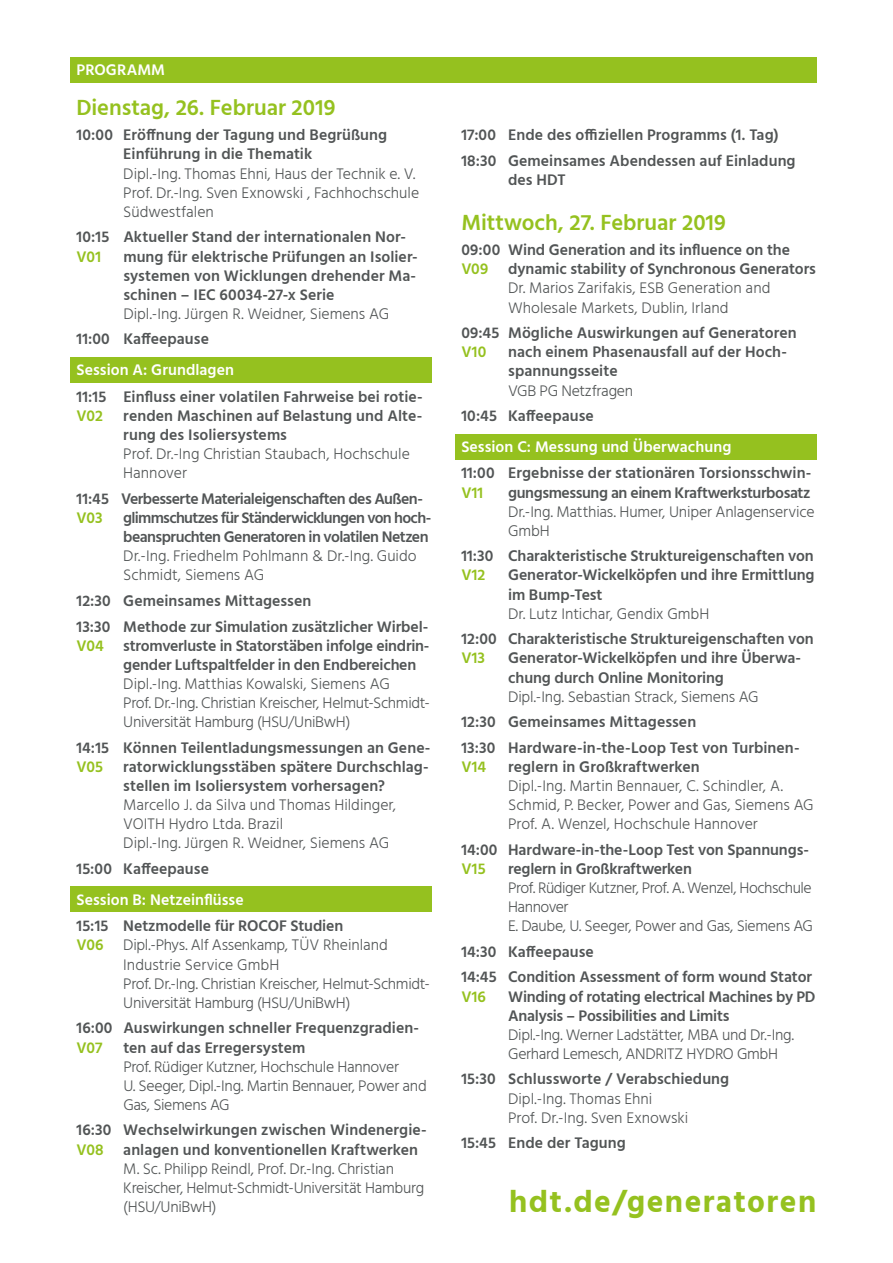
<style>
.page{position:relative;width:893px;height:1263px;background:#fff}
.page>*{position:absolute;margin:0;border:0;box-sizing:border-box;transform-origin:0 0}
.t1{font:700 31.5px "Hind";letter-spacing:.045em;color:#95c11f}
.t2{font:600 22.5px "Hind";color:#95c11f}
.t3{font:600 15.75px/19.2px "Hind";color:#525556}
.t4{font:300 15.75px/19.2px "Hind";letter-spacing:-.01em;color:#525556}
.t5{font:300 15.75px/19.2px "Hind";letter-spacing:-.03em;color:#525556}
.t6{font:600 15.75px/19.2px "Hind";letter-spacing:-.04em;color:#525556}
.t7{font:600 15.75px "Hind";letter-spacing:.005em;color:#fff}
.t8{font:600 15.75px/19.2px "Hind";letter-spacing:-.02em;color:#525556}
.t9{font:600 15.75px "Hind";letter-spacing:-.035em;color:#525556}
.t10{font:600 15.75px "Hind";letter-spacing:.01em;color:#95c11f}
.t11{font:600 15.75px "Hind";letter-spacing:-.025em;color:#525556}
.s1{font-weight:300;color:#fff}
.s2{color:#95c11f}
.s3{font-weight:600;color:#95c11f}
.s4{font-weight:300}
</style>
<div class="page">
<div style="left:70px;top:357px;width:362px;height:26px;background:#95c11f"></div>
<div style="left:70px;top:887px;width:362px;height:25px;background:#95c11f"></div>
<div style="left:455px;top:434px;width:361px;height:25px;background:#95c11f"></div>
<div style="left:70px;top:57px;width:746px;height:26px;background:#95c11f"></div>
<p class="t7" style="left:77px;top:59px;width:90px">PROGRAMM</p>
<h2 class="t2" style="left:77px;top:92px;width:260px">Dienstag, 26. Februar 2019</h2>
<p class="t3" style="left:123px;top:126px;width:265px;text-indent:-47px">10:00 Eröffnung der Tagung und Begrüßung<br>Einführung in die Thematik</p>
<p class="t4" style="left:123px;top:165px;width:297px">Dipl.-Ing. Thomas Ehni, Haus der Technik e. V.<br>Prof. Dr.-Ing. Sven Exnowski , Fachhochschule</p>
<p class="t3" style="left:77px;top:228px;width:331px">10:15 Aktueller Stand der internationalen Nor-</p>
<p class="t10" style="left:77px;top:245px;width:26px">V01</p>
<p class="t3" style="left:123px;top:248px;width:296px;text-align:justify">mung für elektrische Prüfungen an Isolier&shy;systemen von Wicklungen drehender Ma&shy;schinen – IEC 60034-27-x Serie</p>
<p class="t4" style="left:123px;top:305px;width:267px">Dipl.-Ing. Jürgen R. Weidner, Siemens AG</p>
<p class="t3" style="left:77px;top:331px;width:134px">11:00 Kaffeepause</p>
<p class="t7" style="left:77px;top:359px;width:159px">Session A: Grundlagen</p>
<p class="t3" style="left:77px;top:388px;width:348px">11:15 Einfluss einer volatilen Fahrweise bei rotie-</p>
<p class="t10" style="left:77px;top:405px;width:28px">V02</p>
<p class="t3" style="left:123px;top:407px;width:300px">renden Maschinen auf Belastung und Alte&shy;rung des Isoliersystems</p>
<p class="t4" style="left:123px;top:445px;width:288px">Prof. Dr.-Ing Christian Staubach, Hochschule<br>Hannover</p>
<p class="t9" style="left:77px;top:488px;width:348px">11:45 Verbesserte Materialeigenschaften des Außen-</p>
<p class="t10" style="left:77px;top:507px;width:28px">V03</p>
<p class="t6" style="left:123px;top:509px;width:309px">glimmschutzes für Ständerwicklungen von hoch&shy;beanspruchten Generatoren in volatilen Netzen</p>
<p class="t4" style="left:123px;top:547px;width:295px">Dr.-Ing. Friedhelm Pohlmann &amp; Dr.-Ing. Guido<br>Schmidt, Siemens AG</p>
<p class="t3" style="left:77px;top:589px;width:353px;line-height:25.5px">12:30 Gemeinsames Mittagessen<span class="s1">t<br></span>13:30 Methode zur Simulation zusätzlicher Wirbel-</p>
<p class="t3" style="left:123px;top:637px;width:308px;text-indent:-47px"><span class="s2">V04</span> stromverluste in Statorstäben infolge eindrin&shy;gender Luftspaltfelder in den Endbereichen</p>
<p class="t4" style="left:123px;top:675px;width:308px">Dipl.-Ing. Matthias Kowalski, Siemens AG<br>Prof. Dr.-Ing. Christian Kreischer, Helmut-Schmidt-<br>Universität Hamburg (HSU/UniBwH)</p>
<p class="t3" style="left:77px;top:739px;width:355px">14:15 Können Teilentladungsmessungen an Gene-</p>
<p class="t10" style="left:77px;top:756px;width:28px">V05</p>
<p class="t3" style="left:123px;top:758px;width:307px">ratorwicklungsstäben spätere Durchschlag&shy;stellen im Isoliersystem vorhersagen?</p>
<p class="t4" style="left:123px;top:796px;width:274px">Marcello J. da Silva und Thomas Hildinger,<br>VOITH Hydro Ltda. Brazil<br>Dipl.-Ing. Jürgen R. Weidner, Siemens AG</p>
<p class="t3" style="left:77px;top:860px;width:134px">15:00 Kaffeepause</p>
<p class="t7" style="left:77px;top:888px;width:169px">Session B: Netzeinflüsse</p>
<p class="t3" style="left:77px;top:917px;width:268px">15:15 Netzmodelle für ROCOF Studien</p>
<p class="t4" style="left:77px;top:936px;width:313px"><span class="s3">V06</span> Dipl.-Phys. Alf Assenkamp, TÜV Rheinland</p>
<p class="t4" style="left:123px;top:956px;width:157px">Industrie Service GmbH</p>
<p class="t4" style="left:123px;top:975px;width:308px">Prof. Dr.-Ing. Christian Kreischer, Helmut-Schmidt-</p>
<p class="t4" style="left:123px;top:994px;width:229px">Universität Hamburg (HSU/UniBwH)</p>
<p class="t3" style="left:77px;top:1019px;width:344px">16:00 Auswirkungen schneller Frequenzgradien-</p>
<p class="t10" style="left:77px;top:1036px;width:27px">V07</p>
<p class="t3" style="left:123px;top:1039px;width:184px">ten auf das Erregersystem</p>
<p class="t4" style="left:123px;top:1058px;width:305px">Prof. Rüdiger Kutzner, Hochschule Hannover<br>U. Seeger, Dipl.-Ing. Martin Bennauer, Power and<br>Gas, Siemens AG</p>
<p class="t3" style="left:77px;top:1121px;width:352px">16:30 Wechselwirkungen zwischen Windenergie-</p>
<p class="t3" style="left:77px;top:1141px;width:343px"><span class="s2">V08</span> anlagen und konventionellen Kraftwerken</p>
<p class="t4" style="left:123px;top:1160px;width:272px">M. Sc. Philipp Reindl, Prof. Dr.-Ing. Christian</p>
<p class="t4" style="left:123px;top:1179px;width:302px">Kreischer, Helmut-Schmidt-Universität Hamburg</p>
<p class="t4" style="left:123px;top:1198px;width:95px">(HSU/UniBwH)</p>
<p class="t3" style="left:461px;top:123px;width:336px;line-height:25.5px">17:00 Ende des offiziellen Programms (1. Tag)<br>18:30 Gemeinsames Abendessen auf Einladung</p>
<p class="t3" style="left:508px;top:171px;width:59px">des HDT</p>
<h2 class="t2" style="left:461px;top:206px;width:266px">Mittwoch, 27. Februar 2019</h2>
<p class="t3" style="left:461px;top:241px;width:330px">09:00 Wind Generation and its influence on the</p>
<p class="t10" style="left:461px;top:258px;width:29px">V09</p>
<p class="t3" style="left:508px;top:260px;width:309px">dynamic stability of Synchronous Generators</p>
<p class="t4" style="left:508px;top:279px;width:264px">Dr. Marios Zarifakis, ESB Generation and<br>Wholesale Markets, Dublin, Irland</p>
<p class="t3" style="left:461px;top:324px;width:337px">09:45 Mögliche Auswirkungen auf Generatoren</p>
<p class="t10" style="left:461px;top:341px;width:26px">V10</p>
<p class="t3" style="left:508px;top:343px;width:280px">nach einem Phasenausfall auf der Hoch&shy;spannungsseite</p>
<p class="t4" style="left:508px;top:381px;width:126px">VGB PG Netzfragen</p>
<p class="t3" style="left:461px;top:407px;width:134px">10:45 Kaffeepause</p>
<p class="t7" style="left:461px;top:436px;width:271px">Session C: Messung und Überwachung</p>
<p class="t3" style="left:461px;top:464px;width:351px">11:00 Ergebnisse der stationären Torsionsschwin-</p>
<p class="t10" style="left:461px;top:481px;width:23px">V11</p>
<p class="t11" style="left:508px;top:481px;width:304px">gungsmessung an einem Kraftwerksturbosatz</p>
<p class="t4" style="left:508px;top:503px;width:308px">Dr.-Ing. Matthias. Humer, Uniper Anlagenservice<br>GmbH</p>
<p class="t3" style="left:461px;top:547px;width:354px">11:30 Charakteristische Struktureigenschaften von</p>
<p class="t10" style="left:461px;top:564px;width:26px">V12</p>
<p class="t3" style="left:508px;top:567px;width:308px">Generator-Wickelköpfen und ihre Ermittlung im Bump-Test</p>
<p class="t4" style="left:508px;top:605px;width:203px">Dr. Lutz Intichar, Gendix GmbH</p>
<p class="t3" style="left:461px;top:630px;width:354px">12:00 Charakteristische Struktureigenschaften von</p>
<p class="t10" style="left:461px;top:647px;width:25px">V13</p>
<p class="t3" style="left:508px;top:649px;width:295px">Generator-Wickelköpfen und ihre Überwa&shy;chung durch Online Monitoring</p>
<p class="t3" style="left:461px;top:685px;width:340px;line-height:25.5px;text-indent:47px"><span class="s4">Dipl.-Ing. Sebastian Strack, Siemens AG<br></span>12:30 Gemeinsames Mittagessen<span class="s1">t<br></span>13:30 Hardware-in-the-Loop Test von Turbinen-</p>
<p class="t10" style="left:461px;top:756px;width:26px">V14</p>
<p class="t3" style="left:508px;top:758px;width:193px">reglern in Großkraftwerken</p>
<p class="t4" style="left:508px;top:777px;width:307px">Dipl.-Ing. Martin Bennauer, C. Schindler, A.<br>Schmid, P. Becker, Power and Gas, Siemens AG<br>Prof. A. Wenzel, Hochschule Hannover</p>
<p class="t3" style="left:461px;top:841px;width:349px">14:00 Hardware-in-the-Loop Test von Spannungs-</p>
<p class="t10" style="left:461px;top:858px;width:26px">V15</p>
<p class="t3" style="left:508px;top:860px;width:185px">reglern in Großkraftwerken</p>
<p class="t5" style="left:508px;top:879px;width:306px">Prof. Rüdiger Kutzner, Prof. A. Wenzel, Hochschule<br>Hannover<br>E. Daube, U. Seeger, Power and Gas, Siemens AG</p>
<p class="t3" style="left:461px;top:940px;width:352px;line-height:25.5px">14:30 Kaffeepause<br>14:45 Condition Assessment of form wound Stator</p>
<p class="t10" style="left:461px;top:985px;width:26px">V16</p>
<p class="t8" style="left:508px;top:988px;width:309px">Winding of rotating electrical Machines by PD<br>Analysis – Possibilities and Limits</p>
<p class="t4" style="left:508px;top:1026px;width:287px">Dipl.-Ing. Werner Ladstätter, MBA und Dr.-Ing.<br>Gerhard Lemesch, ANDRITZ HYDRO GmbH</p>
<p class="t3" style="left:461px;top:1070px;width:269px">15:30 Schlussworte / Verabschiedung</p>
<p class="t4" style="left:508px;top:1089px;width:182px">Dipl.-Ing. Thomas Ehni<br>Prof. Dr.-Ing. Sven Exnowski</p>
<p class="t3" style="left:461px;top:1134px;width:166px">15:45 Ende der Tagung</p>
<h1 class="t1" style="left:509px;top:1183px;width:309px">hdt.de/generatoren</h1>
</div>
